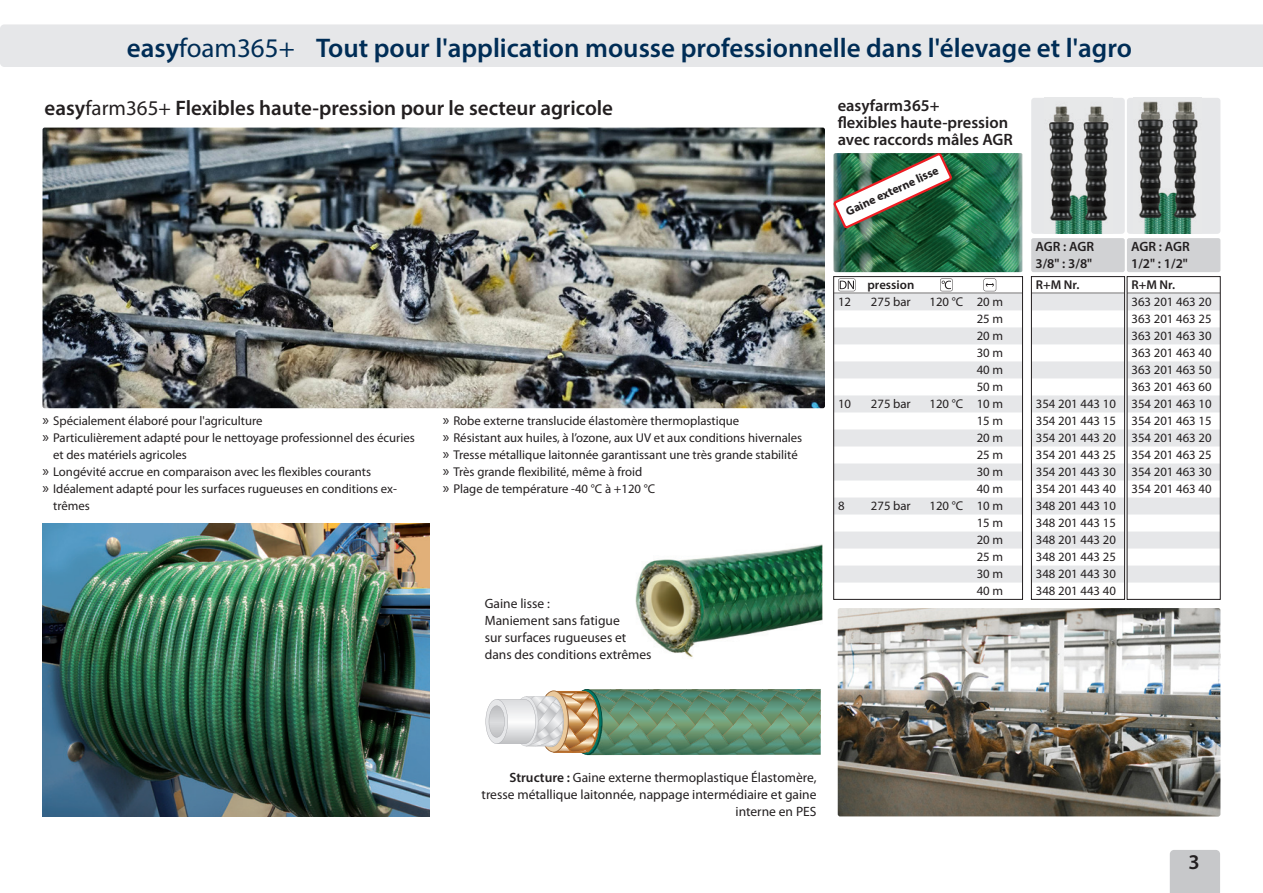
<style>
.page{position:relative;width:1263px;height:893px;background:#fff}
.page>*{position:absolute;margin:0;border:0;box-sizing:border-box;transform-origin:0 0}
.t1{font:600 27px "Myriad Pro";color:#002d56}
.t2{font:600 21px "Myriad Pro";color:#231f20}
.t3{font:600 16.5px/17px "Myriad Pro";color:#231f20}
.t4{font:13.5px/17px "Myriad Pro";color:#231f20}
.t5{font:600 13.5px/17px "Myriad Pro";letter-spacing:-.01em;color:#231f20}
.t6{font:12.75px/17px "Myriad Pro";color:#231f20;text-align:justify}
.t7{font:600 12.75px "Myriad Pro";color:#231f20}
.t8{font:700 12px "Myriad Pro";color:#231f20}
.s1{font-weight:400}
.s2{font-size:15.75px}
.s3{font-weight:600}
</style>
<div class="page">
<div style="left:1170px;top:850px;width:50px;height:43px;background:#c7c8ca"></div>
<div style="left:0;top:24px;width:1263px;height:43px;background:#e6e7e9"></div>
<div style="left:1127px;top:98px;width:93px;height:136px;background:#e6e7e9;border-radius:3px"></div>
<img style="left:1138px;top:101px;width:60px;height:133px">
<div style="left:1031px;top:98px;width:94px;height:136px;background:#e6e7e9;border-radius:3px"></div>
<img style="left:1049px;top:106px;width:60px;height:128px">
<img style="left:43px;top:128px;width:782px;height:280px">
<img style="left:838px;top:608px;width:382px;height:208px">
<img style="left:43px;top:523px;width:386px;height:293px">
<img style="left:635px;top:544px;width:187px;height:113px">
<svg style="left:485px;top:689px;width:336px;height:66px;background:#9baf9a"></svg>
<img style="left:587px;top:724px;width:234px;height:31px">
<img style="left:833px;top:153px;width:189px;height:119px">
<img style="left:833px;top:153px;width:120px;height:77px">
<div style="left:1127px;top:293px;width:93px;height:17px;background:#e6e7e9"></div>
<div style="left:1127px;top:327px;width:93px;height:17px;background:#e6e7e9"></div>
<div style="left:1127px;top:361px;width:93px;height:17px;background:#e6e7e9"></div>
<div style="left:1127px;top:395px;width:93px;height:17px;background:#e6e7e9"></div>
<div style="left:1127px;top:429px;width:93px;height:17px;background:#e6e7e9"></div>
<div style="left:1127px;top:463px;width:93px;height:17px;background:#e6e7e9"></div>
<div style="left:1127px;top:497px;width:93px;height:17px;background:#e6e7e9"></div>
<div style="left:1127px;top:531px;width:93px;height:18px;background:#e6e7e9"></div>
<div style="left:1127px;top:566px;width:93px;height:17px;background:#e6e7e9"></div>
<div style="left:1031px;top:293px;width:93px;height:17px;background:#e6e7e9"></div>
<div style="left:1031px;top:327px;width:93px;height:17px;background:#e6e7e9"></div>
<div style="left:1031px;top:361px;width:93px;height:17px;background:#e6e7e9"></div>
<div style="left:1031px;top:395px;width:93px;height:17px;background:#e6e7e9"></div>
<div style="left:1031px;top:429px;width:93px;height:17px;background:#e6e7e9"></div>
<div style="left:1031px;top:463px;width:93px;height:17px;background:#e6e7e9"></div>
<div style="left:1031px;top:497px;width:93px;height:17px;background:#e6e7e9"></div>
<div style="left:1031px;top:531px;width:93px;height:18px;background:#e6e7e9"></div>
<div style="left:1031px;top:566px;width:93px;height:17px;background:#e6e7e9"></div>
<div style="left:1031px;top:276px;width:94px;height:324px;border:1px solid #231f20"></div>
<div style="left:834px;top:293px;width:188px;height:17px;background:#e6e7e9"></div>
<div style="left:834px;top:327px;width:188px;height:17px;background:#e6e7e9"></div>
<div style="left:834px;top:361px;width:188px;height:17px;background:#e6e7e9"></div>
<div style="left:834px;top:395px;width:188px;height:17px;background:#e6e7e9"></div>
<div style="left:834px;top:429px;width:188px;height:17px;background:#e6e7e9"></div>
<div style="left:834px;top:463px;width:188px;height:17px;background:#e6e7e9"></div>
<div style="left:834px;top:497px;width:188px;height:17px;background:#e6e7e9"></div>
<div style="left:834px;top:531px;width:188px;height:18px;background:#e6e7e9"></div>
<div style="left:834px;top:566px;width:188px;height:17px;background:#e6e7e9"></div>
<svg style="left:838px;top:279px;width:17px;height:12px"></svg>
<svg style="left:940px;top:279px;width:13px;height:12px"></svg>
<svg style="left:983px;top:279px;width:13px;height:12px"></svg>
<div style="left:833px;top:276px;width:190px;height:324px;border:1px solid #231f20"></div>
<div style="left:1127px;top:238px;width:93px;height:34px;background:#d1d2d4;border-radius:2px"></div>
<div style="left:1031px;top:238px;width:94px;height:34px;background:#d1d2d4;border-radius:2px"></div>
<h1 class="t1" style="left:127px;top:31px;width:1006px">easy<span class="s1">foam365+</span> Tout pour l'application mousse professionnelle dans l'élevage et l'agro</h1>
<h2 class="t2" style="left:45px;top:94px;width:570px">easy<span class="s1">farm365+</span> Flexibles haute-pression pour le secteur agricole</h2>
<p class="t6" style="left:43px;top:413px;width:222px"><span class="s2">»</span> Spécialement élaboré pour l'agriculture</p>
<p class="t6" style="left:43px;top:430px;width:374px"><span class="s2">»</span> Particulièrement adapté pour le nettoyage professionnel des écuries</p>
<p class="t6" style="left:53px;top:447px;width:135px">et des matériels agricoles</p>
<p class="t6" style="left:43px;top:464px;width:330px"><span class="s2">»</span> Longévité accrue en comparaison avec les flexibles courants</p>
<p class="t6" style="left:43px;top:481px;width:356px"><span class="s2">»</span> Idéalement adapté pour les surfaces rugueuses en conditions ex-</p>
<p class="t6" style="left:53px;top:498px;width:38px">trêmes</p>
<p class="t6" style="left:443px;top:413px;width:361px;text-align:left"><span class="s2">»</span> Robe externe translucide élastomère thermoplastique<br><span class="s2">»</span> Résistant aux huiles, à l’ozone, aux UV et aux conditions hivernales <span class="s2">»</span> Tresse métallique laitonnée garantissant une très grande stabilité <span class="s2">»</span> Très grande flexibilité, même à froid<br><span class="s2">»</span> Plage de température -40 °C à +120 °C</p>
<p class="t4" style="left:485px;top:595px;width:168px">Gaine lisse :<br>Maniement sans fatigue<br>sur surfaces rugueuses et dans des conditions extrêmes</p>
<p class="t3" style="left:838px;top:96px;width:177px">easyfarm365+<br>flexibles haute-pression avec raccords mâles AGR</p>
<p class="t8" style="left:843px;top:205px;width:102px;rotate:-25deg">Gaine externe lisse</p>
<p class="t7" style="left:867px;top:277px;width:48px">pression</p>
<p class="t6" style="left:838px;top:294px;width:15px">12</p>
<p class="t6" style="left:871px;top:294px;width:41px">275 bar</p>
<p class="t6" style="left:977px;top:294px;width:28px;text-indent:-47px">120 °C 20 m 25 m 20 m 30 m 40 m 50 m</p>
<p class="t6" style="left:838px;top:396px;width:15px">10</p>
<p class="t6" style="left:871px;top:396px;width:41px">275 bar</p>
<p class="t6" style="left:977px;top:396px;width:28px;text-indent:-47px">120 °C 10 m 15 m 20 m 25 m 30 m 40 m</p>
<p class="t6" style="left:838px;top:498px;width:8px">8</p>
<p class="t6" style="left:871px;top:498px;width:41px">275 bar</p>
<p class="t6" style="left:977px;top:498px;width:28px;text-indent:-47px">120 °C 10 m 15 m 20 m 25 m 30 m 40 m</p>
<p class="t5" style="left:1035px;top:238px;width:60px">AGR : AGR<br>3/8" : 3/8"</p>
<p class="t7" style="left:1036px;top:277px;width:45px">R+M Nr.</p>
<p class="t6" style="left:1036px;top:396px;width:82px">354 201 443 10<br>354 201 443 15<br>354 201 443 20<br>354 201 443 25<br>354 201 443 30<br>354 201 443 40<br>348 201 443 10<br>348 201 443 15<br>348 201 443 20<br>348 201 443 25<br>348 201 443 30<br>348 201 443 40</p>
<p class="t5" style="left:1131px;top:238px;width:60px">AGR : AGR<br>1/2" : 1/2"</p>
<p class="t7" style="left:1131px;top:277px;width:45px">R+M Nr.</p>
<p class="t6" style="left:1131px;top:294px;width:82px">363 201 463 20<br>363 201 463 25<br>363 201 463 30<br>363 201 463 40<br>363 201 463 50<br>363 201 463 60<br>354 201 463 10<br>354 201 463 15<br>354 201 463 20<br>354 201 463 25<br>354 201 463 30<br>354 201 463 40</p>
<p class="t4" style="left:482px;top:770px;width:336px;text-align:right"><span class="s3">Structure :</span> Gaine externe thermoplastique Élastomère, tresse métallique laitonnée, nappage intermédiaire et gaine interne en PES</p>
<h2 class="t2" style="left:1188px;top:848px;width:13px">3</h2>
</div>
